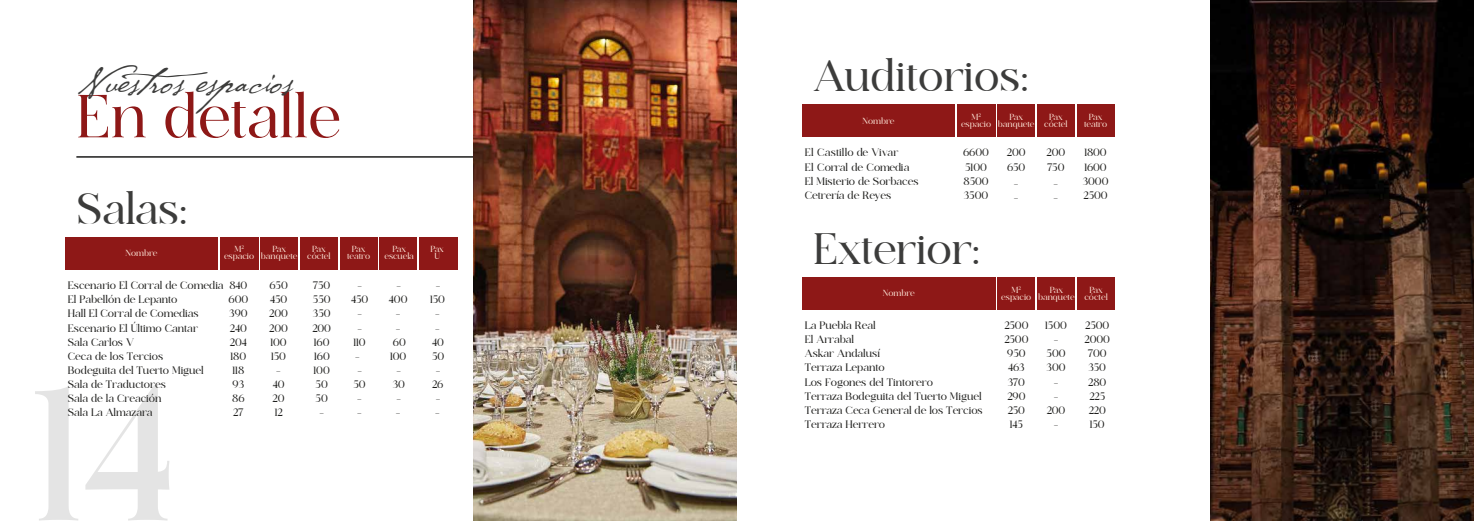
<style>
.page{position:relative;width:1474px;height:521px;background:#fff}
.page>*{position:absolute;margin:0;border:0;box-sizing:border-box;transform-origin:0 0}
.t1{font:700 192.24px "Ethereal";color:#1d1d1b}
.t2{font:500 60.73px "Ethereal";color:#8e1817}
.t3{font:500 43.75px "Ethereal";color:#3c3c3b}
.t4{font:40.77px "P22 Cezanne Pro";color:#3c3c3b}
.t5{font:500 10.76px "Ethereal";color:#1d1d1b}
.t6{font:500 10.76px "Ethereal";letter-spacing:.02em;color:#1d1d1b}
.t7{font:500 10.76px "Ethereal";letter-spacing:-.025em;color:#1d1d1b}
.t8{font:500 8.75px/7px "Ethereal";color:#fde5d7;text-align:center}
</style>
<div class="page">
<hr style="left:76px;top:156px;width:398px;height:2px;background:#3c3c3b">
<img style="left:474px;top:0;width:263px;height:521px">
<img style="left:1210px;top:0;width:263px;height:521px">
<div style="left:65px;top:237px;width:153px;height:32px;background:#8e1817"></div>
<div style="left:220px;top:237px;width:38px;height:32px;background:#8e1817"></div>
<div style="left:260px;top:237px;width:38px;height:32px;background:#8e1817"></div>
<div style="left:300px;top:237px;width:38px;height:32px;background:#8e1817"></div>
<div style="left:340px;top:237px;width:37px;height:32px;background:#8e1817"></div>
<div style="left:379px;top:237px;width:38px;height:32px;background:#8e1817"></div>
<div style="left:419px;top:237px;width:39px;height:32px;background:#8e1817"></div>
<div style="left:802px;top:104px;width:152px;height:33px;background:#8e1817"></div>
<div style="left:956px;top:104px;width:39px;height:33px;background:#8e1817"></div>
<div style="left:997px;top:104px;width:38px;height:33px;background:#8e1817"></div>
<div style="left:1036px;top:104px;width:38px;height:33px;background:#8e1817"></div>
<div style="left:1076px;top:104px;width:38px;height:33px;background:#8e1817"></div>
<div style="left:802px;top:277px;width:193px;height:33px;background:#8e1817"></div>
<div style="left:997px;top:277px;width:38px;height:33px;background:#8e1817"></div>
<div style="left:1036px;top:277px;width:38px;height:33px;background:#8e1817"></div>
<div style="left:1076px;top:277px;width:38px;height:33px;background:#8e1817"></div>
<h3 class="t4" style="left:76px;top:53px;width:218px">Nuestros espacios</h3>
<h2 class="t2" style="left:76px;top:84px;width:265px">En detalle</h2>
<h3 class="t3" style="left:76px;top:185px;width:113px">Salas:</h3>
<p class="t8" style="left:125px;top:249px;width:33px">Nombre</p>
<p class="t8" style="left:224px;top:246px;width:32px">M<sup>2 </sup>espacio</p>
<p class="t8" style="left:261px;top:246px;width:38px">Pax banquete</p>
<p class="t8" style="left:307px;top:246px;width:25px">Pax cóctel</p>
<p class="t8" style="left:347px;top:246px;width:25px">Pax teatro</p>
<p class="t8" style="left:384px;top:246px;width:31px">Pax escuela</p>
<p class="t8" style="left:430px;top:246px;width:15px">Pax<br>U</p>
<p class="t5" style="left:68px;top:280px;width:181px">Escenario El Corral de Comedia 840</p>
<p class="t5" style="left:269px;top:280px;width:20px">650</p>
<p class="t5" style="left:313px;top:280px;width:19px">750</p>
<p class="t5" style="left:357px;top:280px;width:6px">-</p>
<p class="t5" style="left:396px;top:280px;width:6px">-</p>
<p class="t5" style="left:436px;top:280px;width:6px">-</p>
<p class="t5" style="left:68px;top:294px;width:111px">El Pabellón de Lepanto</p>
<p class="t5" style="left:228px;top:294px;width:21px">600</p>
<p class="t5" style="left:270px;top:294px;width:19px">450</p>
<p class="t5" style="left:313px;top:294px;width:19px">550</p>
<p class="t5" style="left:351px;top:294px;width:19px">450</p>
<p class="t5" style="left:389px;top:294px;width:20px">400</p>
<p class="t5" style="left:430px;top:294px;width:16px">150</p>
<p class="t5" style="left:68px;top:308px;width:132px">Hall El Corral de Comedias</p>
<p class="t5" style="left:229px;top:308px;width:20px">390</p>
<p class="t5" style="left:269px;top:308px;width:20px">200</p>
<p class="t5" style="left:313px;top:308px;width:19px">350</p>
<p class="t5" style="left:357px;top:308px;width:6px">-</p>
<p class="t5" style="left:396px;top:308px;width:6px">-</p>
<p class="t5" style="left:435px;top:308px;width:6px">-</p>
<p class="t5" style="left:68px;top:322px;width:132px">Escenario El Último Cantar</p>
<p class="t5" style="left:230px;top:322px;width:18px">240</p>
<p class="t5" style="left:269px;top:322px;width:20px">200</p>
<p class="t5" style="left:312px;top:322px;width:20px">200</p>
<p class="t5" style="left:68px;top:336px;width:68px">Sala Carlos V</p>
<p class="t5" style="left:230px;top:336px;width:18px">204</p>
<p class="t5" style="left:270px;top:336px;width:18px">100</p>
<p class="t5" style="left:314px;top:336px;width:17px">160</p>
<p class="t5" style="left:353px;top:336px;width:14px">110</p>
<p class="t5" style="left:393px;top:336px;width:14px">60</p>
<p class="t5" style="left:432px;top:336px;width:13px">40</p>
<p class="t5" style="left:68px;top:350px;width:97px">Ceca de los Tercios</p>
<p class="t5" style="left:231px;top:350px;width:17px">180</p>
<p class="t5" style="left:271px;top:350px;width:16px">150</p>
<p class="t5" style="left:314px;top:350px;width:17px">160</p>
<p class="t5" style="left:355px;top:350px;width:6px">-</p>
<p class="t5" style="left:390px;top:350px;width:18px">100</p>
<p class="t5" style="left:432px;top:350px;width:14px">50</p>
<p class="t5" style="left:68px;top:364px;width:137px">Bodeguita del Tuerto Miguel</p>
<p class="t5" style="left:233px;top:364px;width:13px">118</p>
<p class="t5" style="left:276px;top:364px;width:6px">-</p>
<p class="t5" style="left:313px;top:364px;width:18px">100</p>
<p class="t5" style="left:357px;top:364px;width:6px">-</p>
<p class="t5" style="left:396px;top:364px;width:6px">-</p>
<p class="t5" style="left:436px;top:364px;width:6px">-</p>
<p class="t5" style="left:68px;top:379px;width:100px">Sala de Traductores</p>
<p class="t5" style="left:233px;top:379px;width:13px">93</p>
<p class="t5" style="left:273px;top:379px;width:13px">40</p>
<p class="t5" style="left:315px;top:379px;width:14px">50</p>
<p class="t5" style="left:353px;top:379px;width:14px">50</p>
<p class="t5" style="left:393px;top:379px;width:14px">30</p>
<p class="t5" style="left:432px;top:379px;width:13px">26</p>
<p class="t5" style="left:68px;top:393px;width:95px">Sala de la Creación</p>
<p class="t5" style="left:232px;top:393px;width:14px">86</p>
<p class="t5" style="left:273px;top:393px;width:13px">20</p>
<p class="t5" style="left:315px;top:393px;width:14px">50</p>
<p class="t5" style="left:357px;top:393px;width:6px">-</p>
<p class="t5" style="left:396px;top:393px;width:6px">-</p>
<p class="t5" style="left:436px;top:393px;width:6px">-</p>
<p class="t5" style="left:68px;top:407px;width:86px">Sala La Almazara</p>
<p class="t5" style="left:233px;top:407px;width:12px">27</p>
<p class="t5" style="left:275px;top:407px;width:9px">12</p>
<p class="t5" style="left:319px;top:407px;width:6px">-</p>
<p class="t5" style="left:357px;top:407px;width:6px">-</p>
<p class="t5" style="left:396px;top:407px;width:6px">-</p>
<p class="t5" style="left:435px;top:407px;width:6px">-</p>
<h1 class="t1" style="left:33px;top:351px;width:143px">14</h1>
<h3 class="t3" style="left:813px;top:53px;width:217px">Auditorios:</h3>
<p class="t8" style="left:862px;top:117px;width:33px">Nombre</p>
<p class="t8" style="left:961px;top:114px;width:32px">M<sup>2 </sup>espacio</p>
<p class="t8" style="left:997px;top:114px;width:38px">Pax banquete</p>
<p class="t8" style="left:1044px;top:114px;width:25px">Pax cóctel</p>
<p class="t8" style="left:1084px;top:114px;width:25px">Pax teatro</p>
<p class="t6" style="left:804px;top:147px;width:95px">El Castillo de Vivar</p>
<p class="t5" style="left:963px;top:147px;width:27px">6600</p>
<p class="t5" style="left:1006px;top:147px;width:20px">200</p>
<p class="t5" style="left:1046px;top:147px;width:20px">200</p>
<p class="t5" style="left:1084px;top:147px;width:24px">1800</p>
<p class="t7" style="left:804px;top:161px;width:106px">El Corral de Comedia</p>
<p class="t5" style="left:965px;top:161px;width:23px">5100</p>
<p class="t5" style="left:1007px;top:161px;width:20px">650</p>
<p class="t5" style="left:1047px;top:161px;width:19px">750</p>
<p class="t5" style="left:1084px;top:161px;width:24px">1600</p>
<p class="t5" style="left:804px;top:175px;width:115px">El Misterio de Sorbaces</p>
<p class="t5" style="left:963px;top:175px;width:27px">8500</p>
<p class="t5" style="left:1082px;top:175px;width:27px">3000</p>
<p class="t5" style="left:804px;top:190px;width:88px">Cetrería de Reyes</p>
<p class="t5" style="left:963px;top:190px;width:26px">3500</p>
<p class="t5" style="left:1083px;top:190px;width:26px">2500</p>
<p class="t5" style="left:1013px;top:191px;width:6px">-</p>
<p class="t5" style="left:1053px;top:191px;width:6px">-</p>
<h3 class="t3" style="left:813px;top:226px;width:168px">Exterior:</h3>
<p class="t8" style="left:882px;top:290px;width:33px">Nombre</p>
<p class="t8" style="left:1001px;top:286px;width:32px">M<sup>2 </sup>espacio</p>
<p class="t8" style="left:1038px;top:286px;width:38px">Pax banquete</p>
<p class="t8" style="left:1084px;top:286px;width:25px">Pax cóctel</p>
<p class="t5" style="left:804px;top:320px;width:72px">La Puebla Real</p>
<p class="t5" style="left:1004px;top:320px;width:26px">2500</p>
<p class="t5" style="left:1045px;top:320px;width:23px">1500</p>
<p class="t5" style="left:1085px;top:320px;width:26px">2500</p>
<p class="t5" style="left:804px;top:334px;width:51px">El Arrabal</p>
<p class="t5" style="left:1004px;top:334px;width:26px">2500</p>
<p class="t5" style="left:1053px;top:334px;width:6px">-</p>
<p class="t5" style="left:1084px;top:334px;width:27px">2000</p>
<p class="t5" style="left:804px;top:348px;width:77px">Askar Andalusí</p>
<p class="t5" style="left:1007px;top:348px;width:20px">950</p>
<p class="t5" style="left:1046px;top:348px;width:20px">500</p>
<p class="t5" style="left:1088px;top:348px;width:20px">700</p>
<p class="t5" style="left:804px;top:362px;width:81px">Terraza Lepanto</p>
<p class="t5" style="left:1008px;top:362px;width:18px">463</p>
<p class="t5" style="left:1046px;top:362px;width:20px">300</p>
<p class="t5" style="left:1088px;top:362px;width:19px">350</p>
<p class="t5" style="left:804px;top:376px;width:130px">Los Fogones del Tintorero</p>
<p class="t5" style="left:1007px;top:376px;width:19px">370</p>
<p class="t5" style="left:1088px;top:376px;width:20px">280</p>
<p class="t5" style="left:804px;top:390px;width:178px">Terraza Bodeguita del Tuerto Miguel</p>
<p class="t5" style="left:1007px;top:390px;width:20px">290</p>
<p class="t5" style="left:1053px;top:390px;width:6px">-</p>
<p class="t5" style="left:1089px;top:390px;width:17px">225</p>
<p class="t5" style="left:804px;top:404px;width:179px">Terraza Ceca General de los Tercios</p>
<p class="t5" style="left:1007px;top:404px;width:19px">250</p>
<p class="t5" style="left:1046px;top:404px;width:20px">200</p>
<p class="t5" style="left:1088px;top:404px;width:19px">220</p>
<p class="t5" style="left:804px;top:418px;width:82px">Terraza Herrero</p>
<p class="t5" style="left:1009px;top:418px;width:15px">145</p>
<p class="t5" style="left:1053px;top:418px;width:6px">-</p>
<p class="t5" style="left:1089px;top:418px;width:16px">150</p>
</div>
